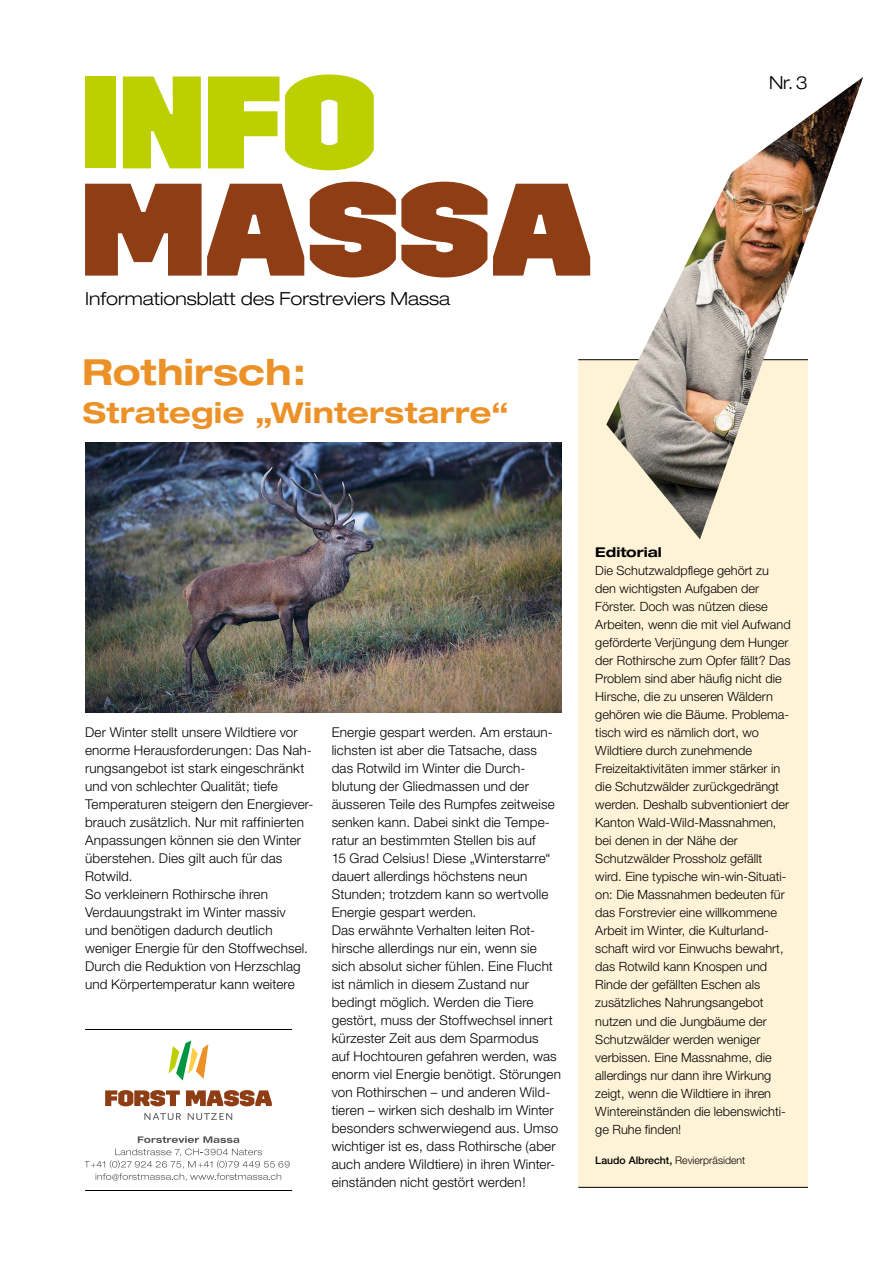
<style>
.page{position:relative;width:893px;height:1263px;background:#fff}
.page>*{position:absolute;margin:0;border:0;box-sizing:border-box;transform-origin:0 0}
.t1{font:700 expanded 36px "Helvetica Neue";color:#eb9128}
.t2{font:700 expanded 28.65px "Helvetica Neue";letter-spacing:.01em;color:#eb9128}
.t3{font:300 expanded 18px "Helvetica Neue";color:#000}
.t4{font:300 13.5px/18px "Helvetica Neue";letter-spacing:.01em;color:#000}
.t5{font:700 expanded 13.5px "Helvetica Neue";color:#000}
.t6{font:300 12.75px/18px "Helvetica Neue";color:#000}
.t7{font:300 10.5px "Helvetica Neue";color:#000}
.s1{font-weight:500}
</style>
<div class="page">
<div style="left:578px;top:359px;width:230px;height:829px;background:#fff3d7"></div>
<svg style="left:493px;top:184px;width:97px;height:92px"></svg>
<svg style="left:310px;top:182px;width:177px;height:95px"></svg>
<svg style="left:85px;top:184px;width:219px;height:92px"></svg>
<svg style="left:208px;top:77px;width:71px;height:91px"></svg>
<svg style="left:285px;top:74px;width:89px;height:96px"></svg>
<svg style="left:123px;top:77px;width:78px;height:91px;background:#c3d41c"></svg>
<div style="left:85px;top:77px;width:31px;height:91px;background:#bccf00"></div>
<hr style="left:578px;top:359px;width:230px;height:1px;background:#000">
<hr style="left:578px;top:1187px;width:230px;height:1px;background:#000">
<img style="left:606px;top:77px;width:257px;height:462px">
<img style="left:85px;top:442px;width:476px;height:270px">
<hr style="left:85px;top:1029px;width:207px;height:1px;background:#000">
<hr style="left:85px;top:1190px;width:207px;height:1px;background:#000">
<svg style="left:169px;top:1040px;width:39px;height:40px"></svg>
<svg style="left:144px;top:1113px;width:37px;height:7px"></svg>
<svg style="left:188px;top:1113px;width:44px;height:7px"></svg>
<svg style="left:105px;top:1090px;width:75px;height:16px"></svg>
<svg style="left:186px;top:1090px;width:86px;height:16px"></svg>
<svg style="left:85px;top:1136px;width:205px;height:45px"></svg>
<h3 class="t3" style="left:769px;top:72px;width:40px">Nr. 3</h3>
<h3 class="t3" style="left:85px;top:288px;width:367px">Informationsblatt des Forstreviers Massa</h3>
<h1 class="t1" style="left:82px;top:350px;width:225px">Rothirsch:</h1>
<h2 class="t2" style="left:83px;top:394px;width:427px">Strategie „Winterstarre“</h2>
<p class="t4" style="left:85px;top:723px;width:230px">Der Winter stellt unsere Wildtiere vor enorme Herausforderungen: Das Nah&shy;rungsangebot ist stark eingeschränkt und von schlechter Qualität; tiefe Temperaturen steigern den Energiever&shy;brauch zusätzlich. Nur mit raffinierten Anpassungen können sie den Winter überstehen. Dies gilt auch für das Rotwild.<br>So verkleinern Rothirsche ihren Verdauungstrakt im Winter massiv<br>und benötigen dadurch deutlich weniger Energie für den Stoffwechsel.<br>Durch die Reduktion von Herzschlag und Körpertemperatur kann weitere</p>
<p class="t4" style="left:332px;top:723px;width:231px">Energie gespart werden. Am erstaun&shy;lichsten ist aber die Tatsache, dass das Rotwild im Winter die Durch&shy;blutung der Gliedmassen und der äusseren Teile des Rumpfes zeitweise senken kann. Dabei sinkt die Tempe&shy;ratur an bestimmten Stellen bis auf<br>15 Grad Celsius! Diese „Winterstarre“ dauert allerdings höchstens neun Stunden; trotzdem kann so wertvolle Energie gespart werden.<br>Das erwähnte Verhalten leiten Rot&shy;hirsche allerdings nur ein, wenn sie sich absolut sicher fühlen. Eine Flucht ist nämlich in diesem Zustand nur bedingt möglich. Werden die Tiere gestört, muss der Stoffwechsel innert kürzester Zeit aus dem Sparmodus<br>auf Hochtouren gefahren werden, was enorm viel Energie benötigt. Störungen von Rothirschen – und anderen Wild&shy;tieren – wirken sich deshalb im Winter besonders schwerwiegend aus. Umso wichtiger ist es, dass Rothirsche (aber auch andere Wildtiere) in ihren Winter&shy;einständen nicht gestört werden!</p>
<p class="t5" style="left:595px;top:544px;width:68px">Editorial</p>
<p class="t6" style="left:595px;top:561px;width:197px">Die Schutzwaldpflege gehört zu den wichtigsten Aufgaben der<br>Förster. Doch was nützen diese<br>Arbeiten, wenn die mit viel Aufwand geförderte Verjüngung dem Hunger der Rothirsche zum Opfer fällt? Das<br>Problem sind aber häufig nicht die<br>Hirsche, die zu unseren Wäldern gehören wie die Bäume. Problema&shy;tisch wird es nämlich dort, wo<br>Wildtiere durch zunehmende<br>Freizeitaktivitäten immer stärker in die Schutzwälder zurückgedrängt werden. Deshalb subventioniert der<br>Kanton Wald-Wild-Massnahmen, bei denen in der Nähe der<br>Schutzwälder Prossholz gefällt wird. Eine typische win-win-Situati&shy;on: Die Massnahmen bedeuten für das Forstrevier eine willkommene<br>Arbeit im Winter, die Kulturland&shy;schaft wird vor Einwuchs bewahrt, das Rotwild kann Knospen und<br>Rinde der gefällten Eschen als zusätzliches Nahrungsangebot nutzen und die Jungbäume der<br>Schutzwälder werden weniger verbissen. Eine Massnahme, die allerdings nur dann ihre Wirkung zeigt, wenn die Wildtiere in ihren<br>Wintereinständen die lebenswichti&shy;ge Ruhe finden!</p>
<p class="t7" style="left:595px;top:1154px;width:151px"><span class="s1">Laudo Albrecht,</span> Revierpräsident</p>
</div>
